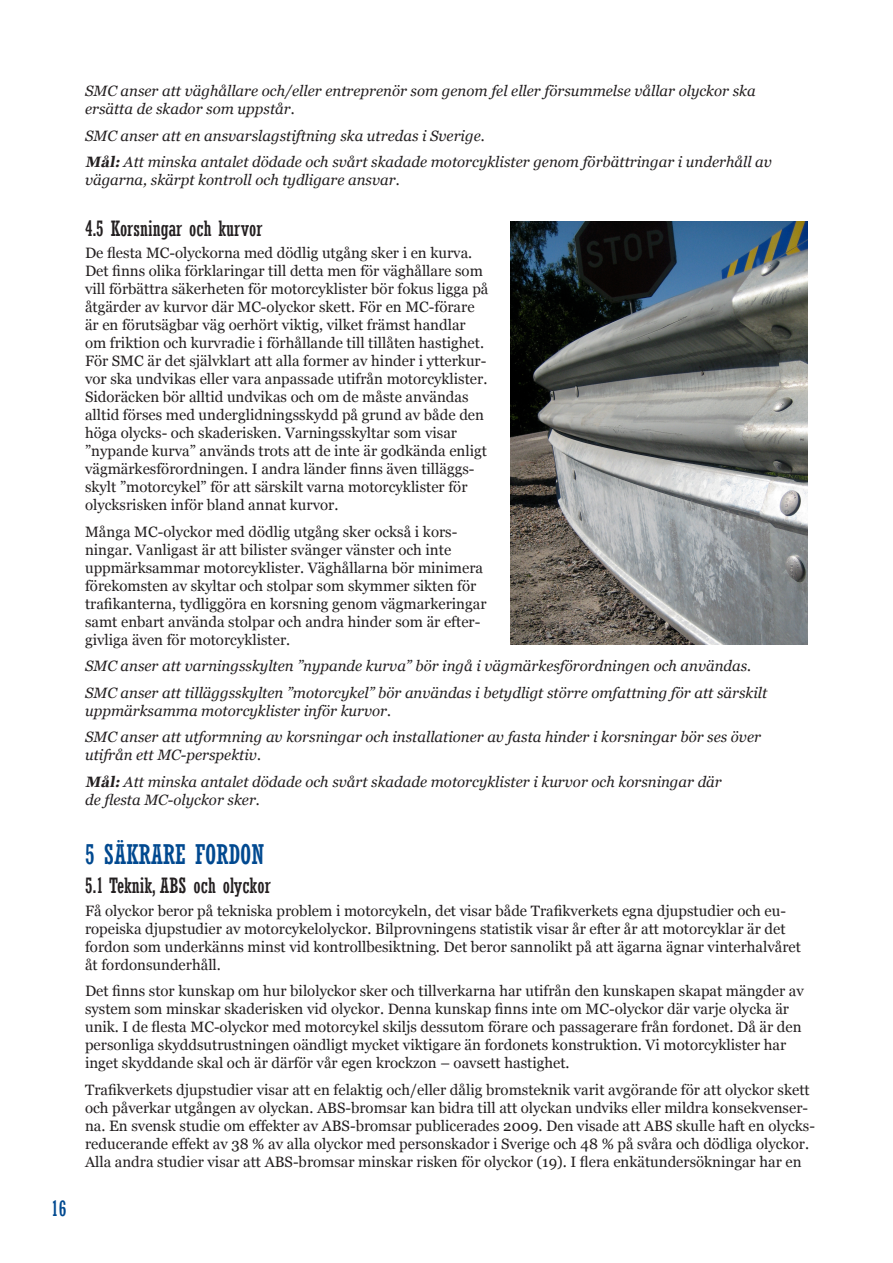
<style>
.page{position:relative;width:893px;height:1263px;background:#fff}
.page>*{position:absolute;margin:0;border:0;box-sizing:border-box;transform-origin:0 0}
.t1{font:condensed 27px "Rockwell";color:#014990}
.t2{font:condensed 21px "Rockwell";color:#231f20}
.t3{font:condensed 21px "Rockwell";color:#014990}
.t4{font:15px/18px "Georgia";color:#231f20}
.t5{font:italic 15px/26.5px "Georgia";color:#231f20}
.s1{font-weight:700}
</style>
<div class="page">
<img style="left:510px;top:221px;width:298px;height:423px">
<h2 class="t3" style="left:51px;top:1197px;width:17px">16</h2>
<p class="t5" style="left:85px;top:82px;width:672px;line-height:18px">SMC anser att väghållare och/eller entreprenör som genom fel eller försummelse vållar olyckor ska ersätta de skador som uppstår.</p>
<p class="t5" style="left:85px;top:122px;width:688px">SMC anser att en ansvarslagstiftning ska utredas i Sverige.<br><span class="s1">Mål:</span>Att minska antalet dödade och svårt skadade motorcyklister genom förbättringar i underhåll av</p>
<p class="t5" style="left:85px;top:167px;width:316px">vägarna, skärpt kontroll och tydligare ansvar.</p>
<h2 class="t2" style="left:85px;top:216px;width:179px">4.5 Korsningar och kurvor</h2>
<p class="t4" style="left:85px;top:244px;width:405px">De flesta MC-olyckorna med dödlig utgång sker i en kurva.<br>Det finns olika förklaringar till detta men för väghållare som vill förbättra säkerheten för motorcyklister bör fokus ligga på åtgärder av kurvor där MC-olyckor skett. För en MC-förare är en förutsägbar väg oerhört viktig, vilket främst handlar om friktion och kurvradie i förhållande till tillåten hastighet.<br>För SMC är det självklart att alla former av hinder i ytterkur&shy;vor ska undvikas eller vara anpassade utifrån motorcyklister.<br>Sidoräcken bör alltid undvikas och om de måste användas alltid förses med underglidningsskydd på grund av både den höga olycks- och skaderisken. Varningsskyltar som visar ”nypande kurva” används trots att de inte är godkända enligt vägmärkesförordningen. I andra länder finns även tilläggs&shy;skylt ”motorcykel” för att särskilt varna motorcyklister för olycksrisken inför bland annat kurvor.</p>
<p class="t4" style="left:85px;top:523px;width:403px">Många MC-olyckor med dödlig utgång sker också i kors&shy;ningar. Vanligast är att bilister svänger vänster och inte uppmärksammar motorcyklister. Väghållarna bör minimera förekomsten av skyltar och stolpar som skymmer sikten för trafikanterna, tydliggöra en korsning genom vägmarkeringar samt enbart använda stolpar och andra hinder som är efter&shy;givliga även för motorcyklister.</p>
<p class="t5" style="left:85px;top:653px;width:684px">SMC anser att varningsskylten ”nypande kurva” bör ingå i vägmärkesförordningen och användas.<br>SMC anser att tilläggsskylten ”motorcykel” bör användas i betydligt större omfattning för att särskilt</p>
<p class="t5" style="left:85px;top:697px;width:677px">uppmärksamma motorcyklister inför kurvor.<br>SMC anser att utformning av korsningar och installationer av fasta hinder i korsningar bör ses över</p>
<p class="t5" style="left:85px;top:742px;width:638px">utifrån ett MC-perspektiv.<br><span class="s1">Mål:</span>Att minska antalet dödade och svårt skadade motorcyklister i kurvor och korsningar där</p>
<p class="t5" style="left:85px;top:786px;width:176px">de flesta MC-olyckor sker.</p>
<h1 class="t1" style="left:85px;top:839px;width:181px">5 SÄKRARE FORDON</h1>
<h2 class="t2" style="left:85px;top:874px;width:187px">5.1 Teknik, ABS och olyckor</h2>
<p class="t4" style="left:85px;top:902px;width:717px">Få olyckor beror på tekniska problem i motorcykeln, det visar både Trafikverkets egna djupstudier och eu&shy;ropeiska djupstudier av motorcykelolyckor. Bilprovningens statistik visar år efter år att motorcyklar är det fordon som underkänns minst vid kontrollbesiktning. Det beror sannolikt på att ägarna ägnar vinterhalvåret åt fordonsunderhåll.</p>
<p class="t4" style="left:85px;top:982px;width:720px">Det finns stor kunskap om hur bilolyckor sker och tillverkarna har utifrån den kunskapen skapat mängder av system som minskar skaderisken vid olyckor. Denna kunskap finns inte om MC-olyckor där varje olycka är unik. I de flesta MC-olyckor med motorcykel skiljs dessutom förare och passagerare från fordonet. Då är den personliga skyddsutrustningen oändligt mycket viktigare än fordonets konstruktion. Vi motorcyklister har inget skyddande skal och är därför vår egen krockzon – oavsett hastighet.</p>
<p class="t4" style="left:85px;top:1081px;width:731px">Trafikverkets djupstudier visar att en felaktig och/eller dålig bromsteknik varit avgörande för att olyckor skett och påverkar utgången av olyckan. ABS-bromsar kan bidra till att olyckan undviks eller mildra konsekvenser&shy;na. En svensk studie om effekter av ABS-bromsar publicerades 2009. Den visade att ABS skulle haft en olycks&shy;reducerande effekt av 38 % av alla olyckor med personskador i Sverige och 48 % på svåra och dödliga olyckor.<br>Alla andra studier visar att ABS-bromsar minskar risken för olyckor (19). I flera enkätundersökningar har en</p>
</div>
